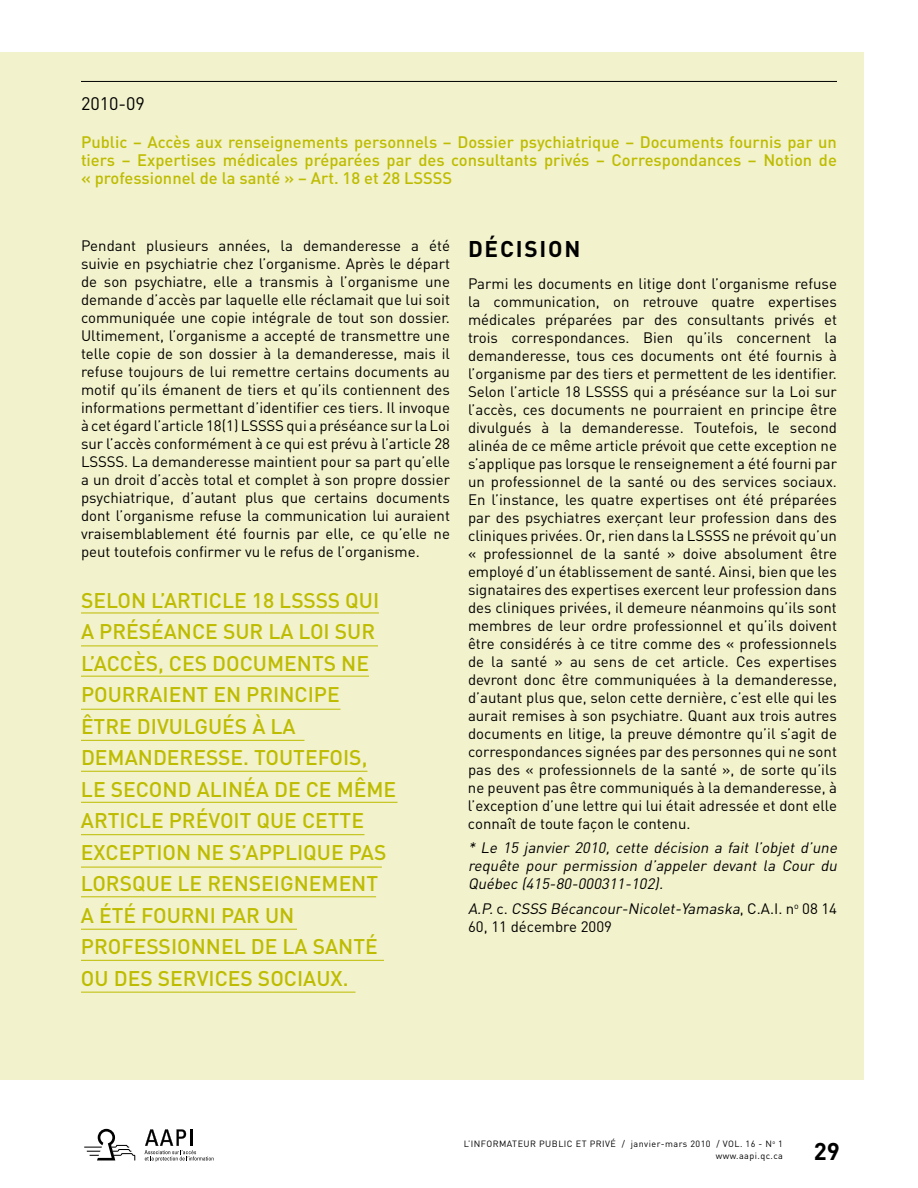
<style>
.page{position:relative;width:918px;height:1188px;background:#fff}
.page>*{position:absolute;margin:0;border:0;box-sizing:border-box;transform-origin:0 0}
.t1{font:700 24px "DIN";color:#000}
.t2{font:700 22.5px "DIN";color:#000}
.t3{font:500 21px/31.5px "DIN";color:#bebc00}
.t4{font:18px "DIN";color:#000}
.t5{font:500 16.5px/18px "DIN";color:#bebc00;text-align:justify}
.t6{font:15px/18px "DIN";color:#000;text-align:justify}
.t7{font:italic 15px/18px "DIN";color:#000;text-align:justify}
.t8{font:9px/12px "DIN";letter-spacing:.05em;color:#000;text-align:right}
.s1{font-style:normal}
.s2{font-style:italic}
</style>
<div class="page">
<svg style="left:84px;top:1129px;width:51px;height:31px"></svg>
<svg style="left:145px;top:1129px;width:69px;height:33px"></svg>
<div style="left:0;top:53px;width:864px;height:1027px;background:#f2f2cc"></div>
<hr style="left:81px;top:81px;width:756px;height:1px;background:#000">
<hr style="left:81px;top:613px;width:298px;height:1px;background:#bebc00">
<hr style="left:81px;top:646px;width:297px;height:1px;background:#bebc00">
<hr style="left:81px;top:676px;width:288px;height:1px;background:#bebc00">
<hr style="left:81px;top:709px;width:259px;height:1px;background:#bebc00">
<hr style="left:81px;top:740px;width:223px;height:1px;background:#bebc00">
<hr style="left:81px;top:771px;width:287px;height:1px;background:#bebc00">
<hr style="left:81px;top:802px;width:317px;height:1px;background:#bebc00">
<hr style="left:81px;top:834px;width:283px;height:1px;background:#bebc00">
<hr style="left:81px;top:867px;width:301px;height:1px;background:#bebc00">
<hr style="left:81px;top:896px;width:295px;height:1px;background:#bebc00">
<hr style="left:81px;top:929px;width:216px;height:1px;background:#bebc00">
<hr style="left:81px;top:960px;width:303px;height:1px;background:#bebc00">
<hr style="left:81px;top:992px;width:275px;height:1px;background:#bebc00">
<p class="t4" style="left:81px;top:92px;width:66px">2010-09</p>
<p class="t5" style="left:81px;top:133px;width:758px">PUBLIC – ACCÈS AUX RENSEIGNEMENTS PERSONNELS – DOSSIER PSYCHIATRIQUE – DOCUMENTS FOURNIS PAR UN TIERS – EXPERTISES MÉDICALES PRÉPARÉES PAR DES CONSULTANTS PRIVÉS – CORRESPONDANCES – N OTION DE « PROFESSIONNEL DE LA SANTÉ » – ART. 18 ET 28 LSSSS</p>
<p class="t6" style="left:81px;top:236px;width:371px">Pendant plusieurs années, la demanderesse a été suivie en psychiatrie chez l’organisme. Après le départ de son psychiatre, elle a transmis à l’organisme une demande d’accès par laquelle elle réclamait que lui soit communiquée une copie intégrale de tout son dossier.<br>Ultimement, l’organisme a accepté de transmettre une telle copie de son dossier à la demanderesse, mais il refuse toujours de lui remettre certains documents au motif qu’ils émanent de tiers et qu’ils contiennent des informations permettant d’identifier ces tiers. Il invoque à cet égard l’article 18(1) LSSSS</p>
<p class="t6" style="left:81px;top:416px;width:371px;text-indent:205px">qui a préséance sur la Loi sur l’accès conformément à ce qui est prévu à l’article 28<br>LSSSS</p>
<p class="t6" style="left:81px;top:452px;width:371px;text-indent:43px">. La demanderesse maintient pour sa part qu’elle a un droit d’accès total et complet à son propre dossier psychiatrique, d’autant plus que certains documents dont l’organisme refuse la communication lui auraient vraisemblablement été fournis par elle, ce qu’elle ne peut toutefois confirmer vu le refus de l’organisme.</p>
<p class="t3" style="left:81px;top:584px;width:317px;text-indent:264px">QUI<br>A PRÉSÉANCE SUR LA LOI SUR<br>L’ACCÈS, CES DOCUMENTS NE<br>POURRAIENT EN PRINCIPE<br>ÊTRE D IVULGUÉS À LA<br>DEMANDERESSE. TOUTEFOIS,<br>LE SECOND ALINÉA DE CE MÊME<br>ARTICLE PRÉVOIT QUE CETTE<br>EXCEPTION NE S’APPLIQUE PAS<br>LORSQUE LE RENSEIGNEMENT<br>A ÉTÉ FOURNI PAR UN<br>PROFESSIONNEL DE LA SANTÉ<br>OU D ES SERVICES SOCIAUX.</p>
<h3 class="t3" style="left:81px;top:584px;width:211px">SELON L’ARTICLE 18 LSSSS</h3>
<h2 class="t2" style="left:468px;top:234px;width:114px">DÉCISION</h2>
<p class="t6" style="left:468px;top:274px;width:371px">Parmi les documents en litige dont l’organisme refuse la communication, on retrouve quatre expertises médicales préparées par des consultants privés et trois correspondances. Bien qu’ils concernent la demanderesse, tous ces documents ont été fournis à l’organisme par des tiers et permettent de les identifier.<br>Selon l’article 18 LSSSS</p>
<p class="t6" style="left:468px;top:382px;width:371px;text-indent:166px">qui a préséance sur la Loi sur l’accès, ces documents ne pourraient en principe être divulgués à la demanderesse. Toutefois, le second alinéa de ce même article prévoit que cette exception ne s’applique pas lorsque le renseignement a été fourni par un professionnel de la santé ou des services sociaux.<br>En l’instance, les quatre expertises ont été préparées par des psychiatres exerçant leur profession dans des cliniques privées. Or, rien dans la LSSSS</p>
<p class="t6" style="left:468px;top:526px;width:371px;text-indent:265px">ne prévoit qu’un « professionnel de la santé » doive absolument être employé d’un établissement de santé. Ainsi, bien que les signataires des expertises exercent leur profession dans des cliniques privées, il demeure néanmoins qu’ils sont membres de leur ordre professionnel et qu’ils doivent être considérés à ce titre comme des « professionnels de la santé » au sens de cet article. Ces expertises devront donc être communiquées à la demanderesse, d’autant plus que, selon cette dernière, c’est elle qui les aurait remises à son psychiatre. Quant aux trois autres documents en litige, la preuve démontre qu’il s’agit de correspondances signées par des personnes qui ne sont pas des « professionnels de la santé », de sorte qu’ils ne peuvent pas être communiqués à la demanderesse, à l’exception d’une lettre qui lui était adressée et dont elle connaît de toute façon le contenu.</p>
<p class="t7" style="left:468px;top:839px;width:374px">* Le 15 janvier 2010, cette décision a fait l’objet d’une requête pour permission d’appeler devant la Cour du Québec (415-80-000311-102).</p>
<p class="t7" style="left:468px;top:900px;width:63px">A.P.<span class="s1">c .</span> CSSS</p>
<p class="t6" style="left:468px;top:900px;width:371px;text-indent:82px"><span class="s2">Bécancour-Nicolet-Yamaska</span>, C . A . I . n <sup>o</sup> 0 8 1 4<br>60, 11 décembre 2009</p>
<p class="t8" style="left:464px;top:1138px;width:321px">L’INFORMATEUR PUBLIC ET PRIVÉ / janvier-mars 2010 / VOL. 16 - N<sup>o</sup> 1 www.aapi.qc.ca</p>
<h1 class="t1" style="left:814px;top:1136px;width:28px">29</h1>
</div>
